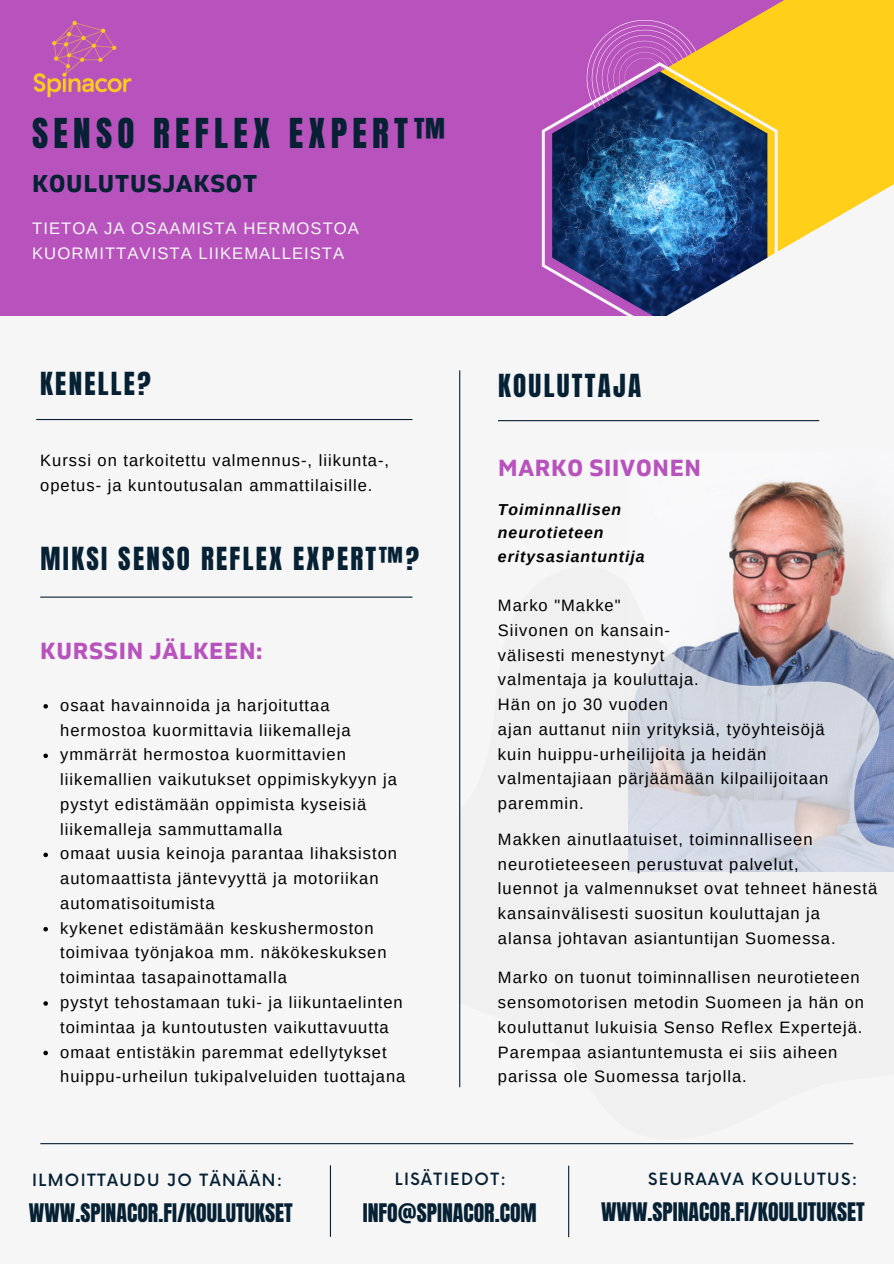
<style>
.page{position:relative;width:894px;height:1264px;background:#fff}
.page>*{position:absolute;margin:0;border:0;box-sizing:border-box;transform-origin:0 0}
.t1{font:35.1px "Anton";letter-spacing:.15em;color:#062133}
.t2{font:27px "Anton";letter-spacing:.085em;color:#062133}
.t3{font:700 24.3px "Gilam";letter-spacing:.035em;color:#062133}
.t4{font:700 23.25px "Gilam";letter-spacing:.035em;color:#b853bd}
.t5{font:21.75px "Anton";color:#062133}
.t6{font:16.65px/25px "Arimo";letter-spacing:.06em;color:#f6f6f6}
.t7{font:16.5px/24.8px "Arimo";letter-spacing:.06em;color:#000}
.t8{font:500 16.5px "Now";letter-spacing:.085em;color:#062133}
.t9{font:italic 700 15.9px/23.7px "Arimo";letter-spacing:.06em;color:#000}
</style>
<div class="page">
<div style="left:0;top:0;width:893px;height:1263px;background:#f6f6f6"></div>
<hr style="left:36px;top:419px;width:376px;height:1px;background:#062133">
<div style="left:0;top:0;width:659px;height:319px;background:#b853bd"></div>
<svg style="left:589px;top:0;width:304px;height:252px;fill:#ffcf19"></svg>
<svg style="left:541px;top:62px;width:236px;height:210px"></svg>
<img style="left:552px;top:71px;width:215px;height:245px">
<img style="left:33px;top:20px;width:99px;height:78px">
<hr style="left:40px;top:596px;width:372px;height:1px;background:#062133">
<hr style="left:498px;top:420px;width:321px;height:1px;background:#062133">
<img style="left:729px;top:481px;width:157px;height:83px">
<svg style="left:401px;top:564px;width:492px;height:524px"></svg>
<svg style="left:604px;top:776px;width:4px;height:3px"></svg>
<svg style="left:521px;top:598px;width:5px;height:4px"></svg>
<svg style="left:813px;top:839px;width:4px;height:6px"></svg>
<svg style="left:600px;top:622px;width:4px;height:4px"></svg>
<svg style="left:653px;top:853px;width:6px;height:4px"></svg>
<svg style="left:647px;top:749px;width:6px;height:5px"></svg>
<svg style="left:743px;top:973px;width:4px;height:6px"></svg>
<svg style="left:553px;top:897px;width:4px;height:4px"></svg>
<svg style="left:720px;top:932px;width:3px;height:4px"></svg>
<svg style="left:517px;top:717px;width:4px;height:6px"></svg>
<svg style="left:783px;top:751px;width:10px;height:15px"></svg>
<svg style="left:746px;top:1048px;width:4px;height:5px"></svg>
<svg style="left:672px;top:1025px;width:10px;height:9px"></svg>
<svg style="left:829px;top:767px;width:3px;height:4px"></svg>
<svg style="left:857px;top:976px;width:4px;height:5px"></svg>
<svg style="left:487px;top:794px;width:6px;height:6px"></svg>
<svg style="left:717px;top:715px;width:5px;height:4px"></svg>
<svg style="left:834px;top:927px;width:5px;height:4px"></svg>
<svg style="left:572px;top:807px;width:4px;height:5px"></svg>
<svg style="left:555px;top:941px;width:5px;height:3px"></svg>
<svg style="left:520px;top:667px;width:6px;height:7px"></svg>
<svg style="left:460px;top:844px;width:6px;height:5px"></svg>
<svg style="left:496px;top:920px;width:3px;height:4px"></svg>
<svg style="left:697px;top:957px;width:11px;height:7px"></svg>
<svg style="left:609px;top:889px;width:5px;height:4px"></svg>
<svg style="left:678px;top:733px;width:9px;height:11px"></svg>
<svg style="left:640px;top:799px;width:6px;height:5px"></svg>
<svg style="left:576px;top:1053px;width:11px;height:10px"></svg>
<svg style="left:807px;top:736px;width:8px;height:17px"></svg>
<svg style="left:741px;top:734px;width:4px;height:3px"></svg>
<svg style="left:592px;top:588px;width:8px;height:7px"></svg>
<svg style="left:750px;top:839px;width:4px;height:4px"></svg>
<svg style="left:729px;top:1036px;width:5px;height:4px"></svg>
<svg style="left:852px;top:996px;width:7px;height:5px"></svg>
<svg style="left:783px;top:1011px;width:10px;height:4px"></svg>
<svg style="left:648px;top:930px;width:8px;height:5px"></svg>
<svg style="left:700px;top:890px;width:4px;height:5px"></svg>
<svg style="left:658px;top:1020px;width:2px;height:6px"></svg>
<div style="left:0;top:674px;width:459px;height:491px;background:#f6f6f6"></div>
<hr style="left:330px;top:1165px;width:1px;height:71px;background:#062133">
<hr style="left:568px;top:1165px;width:1px;height:72px;background:#062133">
<div style="left:0;top:316px;width:777px;height:64px;background:#f6f6f6"></div>
<hr style="left:40px;top:1143px;width:813px;height:1px;background:#062133">
<hr style="left:459px;top:370px;width:1px;height:717px;background:#062133">
<svg style="left:43px;top:704px;width:5px;height:4px"></svg>
<svg style="left:43px;top:753px;width:5px;height:5px"></svg>
<svg style="left:43px;top:852px;width:5px;height:5px"></svg>
<svg style="left:43px;top:927px;width:5px;height:4px"></svg>
<svg style="left:43px;top:1001px;width:5px;height:4px"></svg>
<svg style="left:43px;top:1050px;width:5px;height:5px"></svg>
<p class="t1" style="left:32px;top:107px;width:415px">SENSO REFLEX EXPERT™</p>
<p class="t3" style="left:32px;top:169px;width:226px">KOULUTUSJAKSOT</p>
<h3 class="t6" style="left:32px;top:216px;width:328px">TIETOA JA OSAAMISTA HERMOSTOA<br>KUORMITTAVISTA LIIKEMALLEISTA</h3>
<p class="t2" style="left:40px;top:364px;width:112px">KENELLE?</p>
<p class="t7" style="left:40px;top:448px;width:350px">Kurssi on tarkoitettu valmennus-, liikunta-, opetus- ja kuntoutusalan ammattilaisille.</p>
<h6 class="t2" style="left:40px;top:539px;width:380px">MIKSI SENSO REFLEX EXPERT™?</h6>
<h5 class="t4" style="left:40px;top:636px;width:224px">KURSSIN JÄLKEEN:</h5>
<p class="t7" style="left:60px;top:692px;width:292px">osaat havainnoida ja harjoituttaa hermostoa kuormittavia liikemalleja</p>
<p class="t7" style="left:60px;top:742px;width:338px">ymmärrät hermostoa kuormittavien liikemallien vaikutukset oppimiskykyyn ja pystyt edistämään oppimista kyseisiä liikemalleja sammuttamalla</p>
<p class="t7" style="left:60px;top:841px;width:338px">omaat uusia keinoja parantaa lihaksiston automaattista jäntevyyttä ja motoriikan automatisoitumista</p>
<h2 class="t7" style="left:60px;top:915px;width:328px">kykenet edistämään keskushermoston toimivaa työnjakoa mm. näkökeskuksen toimintaa tasapainottamalla</h2>
<h2 class="t7" style="left:60px;top:989px;width:344px">pystyt tehostamaan tuki- ja liikuntaelinten toimintaa ja kuntoutusten vaikuttavuutta</h2>
<p class="t7" style="left:60px;top:1039px;width:346px">omaat entistäkin paremmat edellytykset huippu-urheilun tukipalveluiden tuottajana</p>
<h2 class="t2" style="left:498px;top:366px;width:144px">KOULUTTAJA</h2>
<p class="t4" style="left:498px;top:454px;width:204px">MARKO SIIVONEN</p>
<p class="t9" style="left:498px;top:497px;width:125px">Toiminnallisen</p>
<p class="t9" style="left:498px;top:521px;width:148px">neurotieteen eritysasiantuntija</p>
<p class="t7" style="left:498px;top:593px;width:124px">Marko "Makke"</p>
<p class="t7" style="left:498px;top:617px;width:173px">Siivonen on kansain-</p>
<p class="t7" style="left:498px;top:642px;width:168px">välisesti menestynyt</p>
<p class="t7" style="left:498px;top:667px;width:202px">valmentaja ja kouluttaja.</p>
<p class="t7" style="left:498px;top:692px;width:171px">Hän on jo 30 vuoden</p>
<p class="t7" style="left:498px;top:716px;width:328px">ajan auttanut niin yrityksiä, työyhteisöjä</p>
<p class="t7" style="left:498px;top:741px;width:332px">kuin huippu-urheilijoita ja heidän valmentajiaan pärjäämään kilpailijoitaan paremmin.</p>
<p class="t7" style="left:498px;top:826px;width:316px">Makken ainutlaatuiset, toiminnalliseen neurotieteeseen perustuvat palvelut,</p>
<p class="t7" style="left:498px;top:876px;width:380px">luennot ja valmennukset ovat tehneet hänestä kansainvälisesti suositun kouluttajan ja alansa johtavan asiantuntijan Suomessa.</p>
<h3 class="t7" style="left:498px;top:965px;width:367px">Marko on tuonut toiminnallisen neurotieteen sensomotorisen metodin Suomeen ja hän on kouluttanut lukuisia Senso Reflex Expertejä.<br>Parempaa asiantuntemusta ei siis aiheen parissa ole Suomessa tarjolla.</h3>
<p class="t8" style="left:395px;top:1169px;width:113px">LISÄTIEDOT:</p>
<p class="t5" style="left:363px;top:1197px;width:175px">INFO@SPINACOR.COM</p>
<p class="t8" style="left:32px;top:1171px;width:251px">ILMOITTAUDU JO TÄNÄÄN:</p>
<p class="t8" style="left:648px;top:1170px;width:211px">SEURAAVA KOULUTUS:</p>
<h4 class="t5" style="left:601px;top:1196px;width:265px">WWW.SPINACOR.FI/KOULUTUKSET</h4>
<p class="t5" style="left:29px;top:1197px;width:265px">WWW.SPINACOR.FI/KOULUTUKSET</p>
</div>
